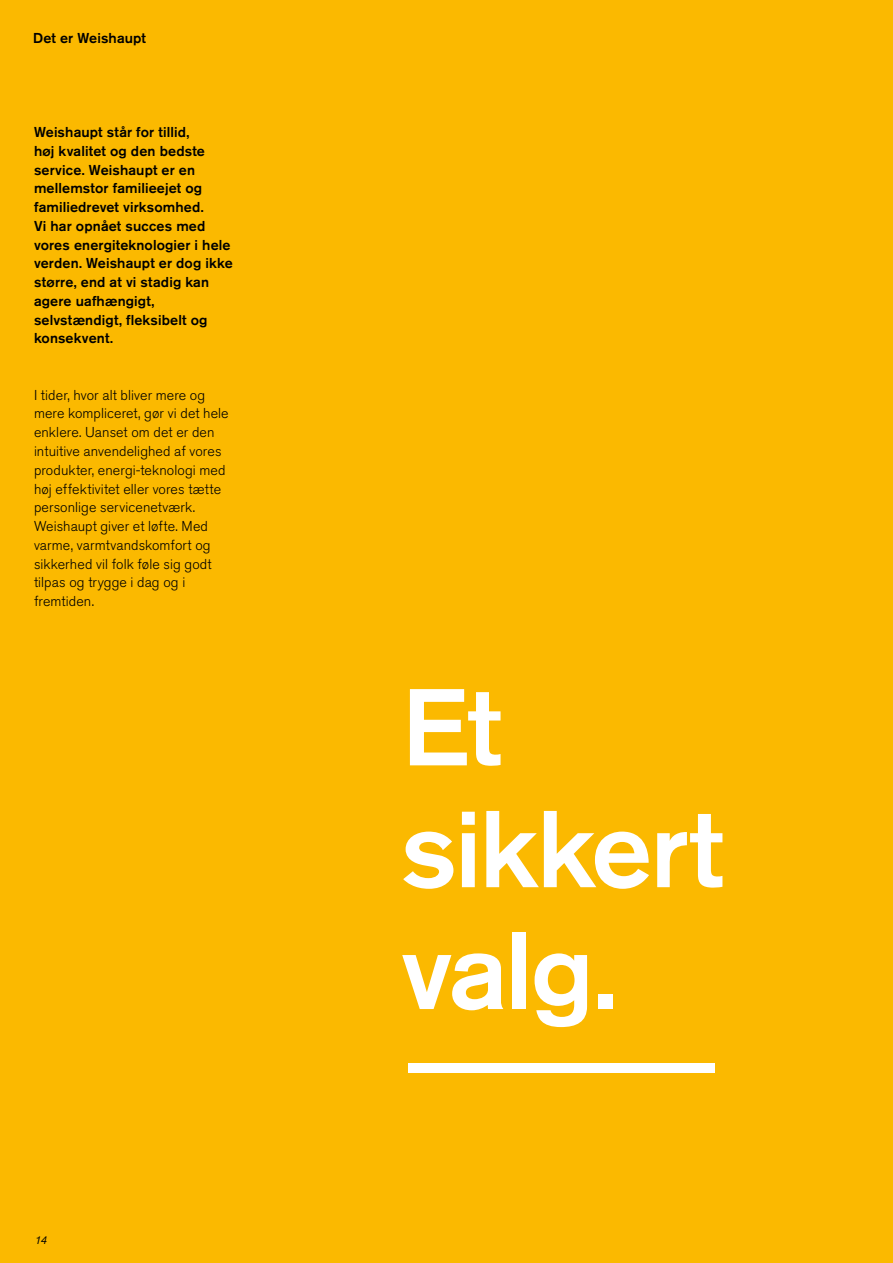
<style>
.page{position:relative;width:893px;height:1263px;background:#fbb900}
.page>*{position:absolute;margin:0;border:0;box-sizing:border-box;transform-origin:0 0}
.t1{font:500 108px/121.8px "Akzidenz Grotesk Pro";letter-spacing:-.02em;color:#fff}
.t2{font:300 14.25px/18.8px "Akzidenz Grotesk Pro";letter-spacing:.005em;color:#000}
.t3{font:500 14.25px/18.8px "Akzidenz Grotesk Pro";letter-spacing:.01em;color:#000}
.t4{font:italic 11.25px "Akzidenz Grotesk Pro";color:#000}
</style>
<div class="page">
<div style="left:408px;top:1063px;width:307px;height:10px;background:#fff"></div>
<p class="t3" style="left:33px;top:29px;width:115px">Det er Weishaupt</p>
<p class="t3" style="left:34px;top:123px;width:200px">Weishaupt står for tillid,<br>høj kvalitet og den bedste service. Weishaupt er en mellemstor familieejet og familiedrevet virksomhed.<br>Vi har opnået succes med vores energiteknologier i hele verden. Weishaupt er dog ikke større, end at vi stadig kan agere uafhængigt, selvstændigt, fleksibelt og konsekvent.</p>
<p class="t2" style="left:34px;top:385px;width:196px">I tider, hvor alt bliver mere og mere kompliceret, gør vi det hele enklere. Uanset om det er den intuitive anvendelighed af vores produkter, energi-teknologi med høj effektivitet eller vores tætte personlige servicenetværk.<br>Weishaupt giver et løfte. Med varme, varmtvandskomfort og sikkerhed vil folk føle sig godt tilpas og trygge i dag og i fremtiden.</p>
<p class="t4" style="left:35px;top:1232px;width:14px">14</p>
<h1 class="t1" style="left:401px;top:665px;width:324px">Et sikkert valg.</h1>
</div>
